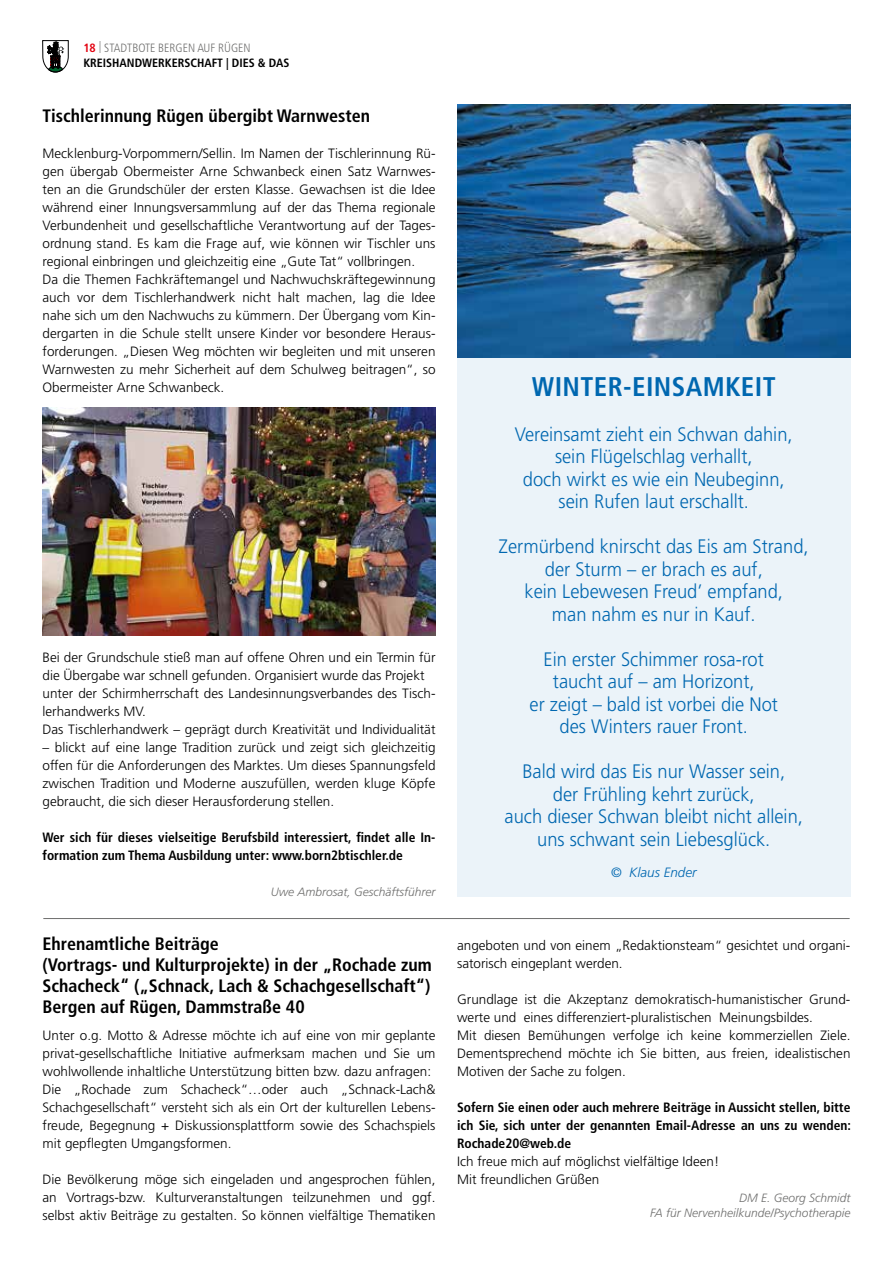
<style>
.page{position:relative;width:893px;height:1263px;background:#fff}
.page>*{position:absolute;margin:0;border:0;box-sizing:border-box;transform-origin:0 0}
.t1{font:700 condensed 27px "Frutiger LT";letter-spacing:.015em;color:#0067b0}
.t2{font:300 19.5px/22.5px "Frutiger LT";color:#0067b0;text-align:center;scale:.94 1}
.t3{font:700 condensed 18px/21px "Frutiger LT";color:#000}
.t4{font:300 13.5px/18px "Frutiger LT";color:#000}
.t5{font:700 condensed 13.5px/18px "Frutiger LT";color:#000}
.t6{font:italic 300 13.5px "Frutiger LT";color:#0067b0}
.t7{font:italic 300 12px/14.2px "Frutiger LT";color:#6f6f6e;text-align:right}
.t8{font:700 condensed 12px/15px "Frutiger LT";color:#000}
.s1{color:#e3000f}
.s2{font-weight:300;color:#6f6f6e}
</style>
<div class="page">
<svg style="left:42px;top:40px;width:27px;height:32px"></svg>
<img style="left:43px;top:407px;width:392px;height:229px">
<div style="left:457px;top:104px;width:393px;height:792px;background:#ebf3f9"></div>
<img style="left:457px;top:104px;width:393px;height:254px">
<hr style="left:43px;top:918px;width:807px;height:1px;background:#6f6f6e">
<p class="t8" style="left:83px;top:40px;width:207px"><span class="s1">18</span> <span class="s2">| STADTBOTE BERGEN AUF RÜGEN<br></span>KREISHANDWERKERSCHAFT | DIES &amp; DAS</p>
<h3 class="t3" style="left:43px;top:105px;width:329px">Tischlerinnung Rügen übergibt Warnwesten</h3>
<p class="t4" style="left:43px;top:145px;width:395px">Mecklenburg-Vorpommern/Sellin. Im Namen der Tischlerinnung Rü&shy;gen übergab Obermeister Arne Schwanbeck einen Satz Warnwes&shy;ten an die Grundschüler der ersten Klasse. Gewachsen ist die Idee während einer Innungsversammlung auf der das Thema regionale Verbundenheit und gesellschaftliche Verantwortung auf der Tages&shy;ordnung stand. Es kam die Frage auf, wie können wir Tischler uns regional einbringen und gleichzeitig eine „Gute Tat“ vollbringen.<br>Da die Themen Fachkräftemangel und Nachwuchskräftegewinnung auch vor dem Tischlerhandwerk nicht halt machen, lag die Idee nahe sich um den Nachwuchs zu kümmern. Der Übergang vom Kin&shy;dergarten in die Schule stellt unsere Kinder vor besondere Heraus&shy;forderungen. „Diesen Weg möchten wir begleiten und mit unseren Warnwesten zu mehr Sicherheit auf dem Schulweg beitragen“, so Obermeister Arne Schwanbeck.</p>
<p class="t4" style="left:43px;top:649px;width:395px">Bei der Grundschule stieß man auf offene Ohren und ein Termin für die Übergabe war schnell gefunden. Organisiert wurde das Projekt unter der Schirmherrschaft des Landesinnungsverbandes des Tisch&shy;lerhandwerks MV.<br>Das Tischlerhandwerk – geprägt durch Kreativität und Individualität</p>
<p class="t4" style="left:43px;top:739px;width:394px;text-align:justify">– blickt auf eine lange Tradition zurück und zeigt sich gleichzeitig offen für die Anforderungen des Marktes. Um dieses Spannungsfeld zwischen Tradition und Moderne auszufüllen, werden kluge Köpfe gebraucht, die sich dieser Herausforderung stellen.</p>
<p class="t5" style="left:43px;top:828px;width:394px">Wer sich für dieses vielseitige Berufsbild interessiert, findet alle In&shy;formation zum Thema Ausbildung unter: www.born2btischler.de</p>
<p class="t7" style="left:271px;top:885px;width:166px">Uwe Ambrosat, Geschäftsführer</p>
<h3 class="t3" style="left:43px;top:933px;width:391px">Ehrenamtliche Beiträge<br>(Vortrags- und Kulturprojekte) in der „Rochade zum Schacheck“ („Schnack, Lach &amp; Schachgesellschaft“)<br>Bergen auf Rügen, Dammstraße 40</h3>
<p class="t4" style="left:43px;top:1027px;width:394px">Unter o.g. Motto &amp; Adresse möchte ich auf eine von mir geplante privat-gesellschaftliche Initiative aufmerksam machen und Sie um wohlwollende inhaltliche Unterstützung bitten bzw. dazu anfragen:<br>Die „Rochade zum Schacheck“…oder auch „Schnack-Lach&amp; Schachgesellschaft“ versteht sich als ein Ort der kulturellen Lebens&shy;freude, Begegnung + Diskussionsplattform sowie des Schachspiels mit gepflegten Umgangsformen.</p>
<p class="t4" style="left:43px;top:1171px;width:394px;text-align:justify">Die Bevölkerung möge sich eingeladen und angesprochen fühlen, an Vortrags-bzw. Kulturveranstaltungen teilzunehmen und ggf. selbst aktiv Beiträge zu gestalten. So können vielfältige Thematiken</p>
<h1 class="t1" style="left:532px;top:370px;width:245px">WINTER-EINSAMKEIT</h1>
<h2 class="t2" style="left:515px;top:423px;width:297px">Vereinsamt zieht ein Schwan dahin, sein Flügelschlag verhallt,<br>doch wirkt es wie ein Neubeginn, sein Rufen laut erschallt.</h2>
<h2 class="t2" style="left:499px;top:535px;width:331px">Zermürbend knirscht das Eis am Strand, der Sturm – er brach es auf,<br>kein Lebewesen Freud’ empfand,<br>man nahm es nur in Kauf.</h2>
<h2 class="t2" style="left:529px;top:648px;width:266px">Ein erster Schimmer rosa-rot taucht auf – am Horizont,<br>er zeigt – bald ist vorbei die Not des Winters rauer Front.</h2>
<h2 class="t2" style="left:505px;top:760px;width:319px">Bald wird das Eis nur Wasser sein,<br>der Frühling kehrt zurück,<br>auch dieser Schwan bleibt nicht allein, uns schwant sein Liebesglück.</h2>
<p class="t6" style="left:611px;top:865px;width:87px">© Klaus Ender</p>
<p class="t4" style="left:457px;top:937px;width:395px">angeboten und von einem „Redaktionsteam“ gesichtet und organi&shy;satorisch eingeplant werden.</p>
<p class="t4" style="left:457px;top:991px;width:395px">Grundlage ist die Akzeptanz demokratisch-humanistischer Grund&shy;werte und eines differenziert-pluralistischen Meinungsbildes.<br>Mit diesen Bemühungen verfolge ich keine kommerziellen Ziele.<br>Dementsprechend möchte ich Sie bitten, aus freien, idealistischen Motiven der Sache zu folgen.</p>
<p class="t5" style="left:457px;top:1099px;width:395px;text-align:justify">Sofern Sie einen oder auch mehrere Beiträge in Aussicht stellen, bitte ich Sie, sich unter der genannten Email-Adresse an uns zu wenden:<br>Rochade20@web.de</p>
<p class="t4" style="left:457px;top:1153px;width:264px">Ich freue mich auf möglichst vielfältige Ideen!<br>Mit freundlichen Grüßen</p>
<p class="t7" style="left:650px;top:1191px;width:202px">DM E. Georg Schmidt<br>FA für Nervenheilkunde/Psychotherapie</p>
</div>
